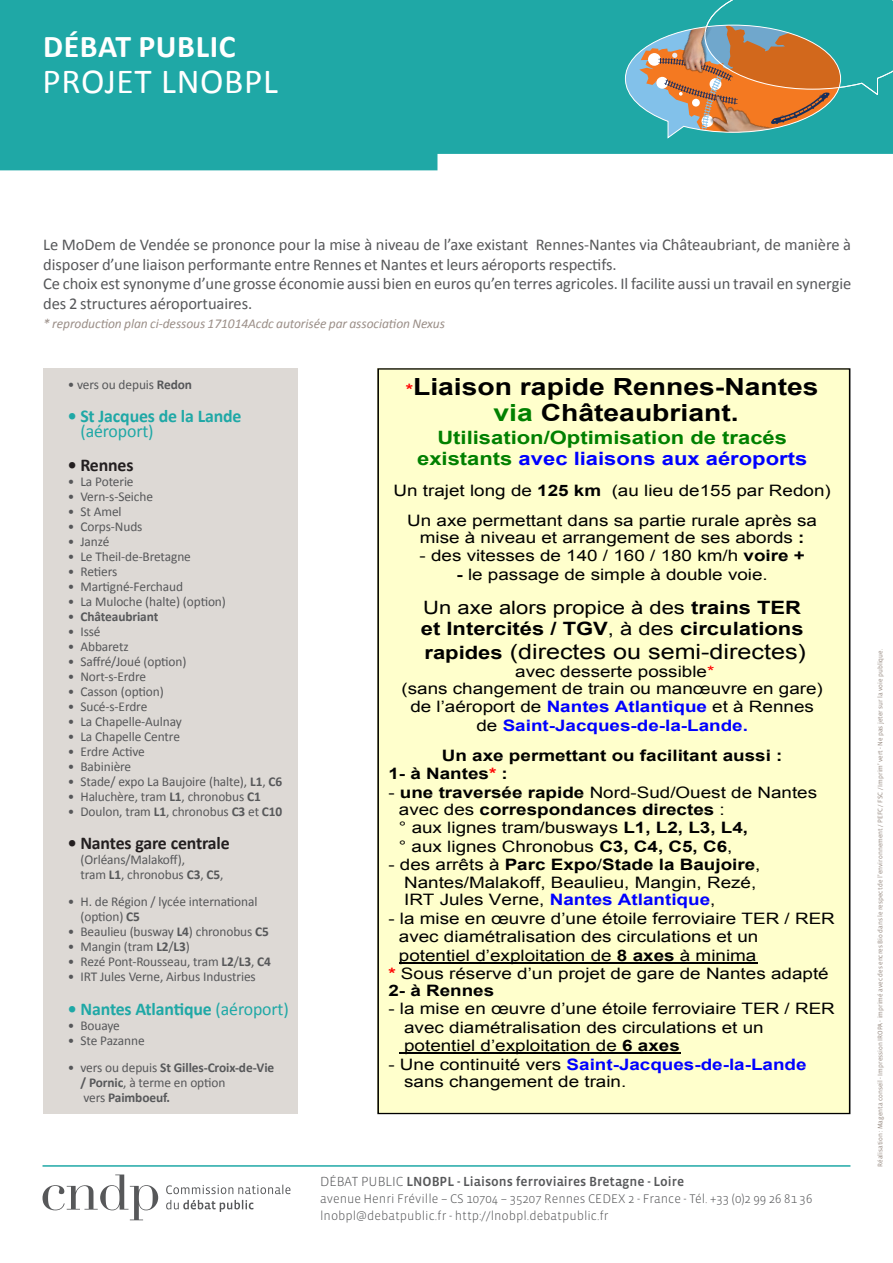
<style>
.page{position:relative;width:893px;height:1263px;background:#fff}
.page>*{position:absolute;margin:0;border:0;box-sizing:border-box;transform-origin:0 0}
.t1{font:35.4px "Calibri";letter-spacing:.02em;color:#fff}
.t2{font:700 31.8px "Calibri";letter-spacing:.02em;color:#fff}
.t3{font:700 23.7px/26.2px "Arial";color:#000;text-align:center;scale:1.2 1}
.t4{font:21px "Arial";color:#000;scale:1.2 1}
.t5{font:700 18.45px/21px "Arial";color:#008000;text-align:center;scale:1.2 1}
.t6{font:700 18.45px/21px "Arial";color:#000;scale:1.2 1}
.t7{font:700 18px/15px "Calibri";letter-spacing:-.01em;color:#1fa8a6}
.t8{font:700 18px "Calibri";letter-spacing:-.01em;color:#231f20}
.TEXTE_COURANT{font:16.5px/19.5px "Calibri";letter-spacing:-.005em;color:#57585a}
.t9{font:15.75px/18px "Arial";color:#000;scale:1.2 1}
.t10{font:700 15.75px/18.5px "Arial";color:#000;scale:1.2 1}
.t11{font:13.5px/15px "Calibri";letter-spacing:-.01em;color:#57585a}
.t12{font:700 13.5px/15px "Calibri";letter-spacing:-.01em;color:#57585a}
.TEXTE_COURANT-2{font:italic 13.5px "Calibri";letter-spacing:-.005em;color:#9b8f88}
.t13{font:500 13.5px "Vista Sans OT";color:#57585a}
.t14{font:300 12.75px "Vista Sans OT";color:#57585a}
.t15{font:6.75px "Vista Sans OT";color:#94877e}
.s1{font-weight:700}
.s2{font-weight:400}
.s3{font-size:15.75px;color:#f00}
.s4{color:#008000}
.s5{color:#00f}
.s6{font-weight:700;font-size:18.45px}
.s7{color:#f00}
.s8{font-weight:700;color:#00f}
.s9{font-weight:700;color:#f00}
.s10{font-weight:300}
</style>
<div class="page">
<div style="left:0;top:0;width:893px;height:170px;background:#1fa8a6"></div>
<svg style="left:625px;top:0;width:268px;height:139px;background:#719985"></svg>
<hr style="left:43px;top:1165px;width:807px;height:2px;background:#1fa8a6">
<svg style="left:166px;top:1200px;width:88px;height:12px"></svg>
<svg style="left:166px;top:1184px;width:124px;height:10px"></svg>
<svg style="left:43px;top:1174px;width:115px;height:46px"></svg>
<div style="left:377px;top:368px;width:472px;height:745px;background:#ffc"></div>
<hr style="left:399px;top:962px;width:359px;height:1px;background:#000">
<hr style="left:399px;top:1052px;width:282px;height:2px;background:#000">
<div style="left:43px;top:368px;width:254px;height:746px;background:#ddd9d5"></div>
<p class="t2" style="left:43px;top:26px;width:194px">DÉBAT PUBLIC</p>
<p class="t1" style="left:43px;top:60px;width:237px">PROJET LNOBPL</p>
<p class="TEXTE_COURANT" style="left:43px;top:234px;width:809px">Le MoDem de Vendée se prononce pour la mise à niveau de l’axe existant Rennes-Nantes via Châteaubriant, de manière à disposer d’une liaison performante entre Rennes et Nantes et leurs aéroports respectifs.</p>
<p class="TEXTE_COURANT" style="left:43px;top:273px;width:810px">Ce choix est synonyme d’une grosse économie aussi bien en euros qu’en terres agricoles. Il facilite aussi un travail en synergie des 2 structures aéroportuaires.</p>
<p class="TEXTE_COURANT-2" style="left:43px;top:315px;width:403px">* reproduction plan ci-dessous 171014Acdc autorisée par association Nexus</p>
<p class="t11" style="left:68px;top:376px;width:126px">• vers ou depuis <span class="s1">Redon</span></p>
<p class="t7" style="left:80px;top:408px;width:163px;text-indent:-13px">• St Jacques de la Lande <span class="s2">(aéroport)</span></p>
<p class="t8" style="left:68px;top:454px;width:67px">• Rennes</p>
<p class="t11" style="left:68px;top:473px;width:67px">• La Poterie</p>
<p class="t11" style="left:68px;top:488px;width:87px">• Vern-s-Seiche</p>
<p class="t11" style="left:68px;top:503px;width:55px">• St Amel</p>
<p class="t11" style="left:68px;top:518px;width:76px">• Corps-Nuds</p>
<p class="t11" style="left:68px;top:533px;width:43px">• Janzé</p>
<p class="t11" style="left:68px;top:548px;width:125px">• Le Theil-de-Bretagne</p>
<p class="t11" style="left:68px;top:563px;width:51px">• Retiers</p>
<p class="t11" style="left:68px;top:578px;width:117px">• Martigné-Ferchaud</p>
<p class="t11" style="left:68px;top:593px;width:160px">• La Muloche (halte) (option)</p>
<p class="t12" style="left:68px;top:608px;width:92px"><span class="s2">•</span> Châteaubriant</p>
<p class="t11" style="left:68px;top:623px;width:34px">• Issé</p>
<p class="t11" style="left:68px;top:638px;width:62px">• Abbaretz</p>
<p class="t11" style="left:68px;top:653px;width:120px">• Saffré/Joué (option)</p>
<p class="t11" style="left:68px;top:668px;width:80px">• Nort-s-Erdre</p>
<p class="t11" style="left:68px;top:683px;width:98px">• Casson (option)</p>
<p class="t11" style="left:68px;top:698px;width:81px">• Sucé-s-Erdre</p>
<p class="t11" style="left:68px;top:713px;width:116px">• La Chapelle-Aulnay</p>
<p class="t11" style="left:68px;top:728px;width:114px">• La Chapelle Centre</p>
<p class="t11" style="left:68px;top:743px;width:79px">• Erdre Active</p>
<p class="t11" style="left:68px;top:758px;width:65px">• Babinière</p>
<p class="t11" style="left:68px;top:773px;width:216px">• Stade/ expo La Baujoire (halte), <span class="s1">L1</span>, <span class="s1">C6</span></p>
<p class="t11" style="left:68px;top:788px;width:195px">• Haluchère, tram <span class="s1">L1</span>, chronobus <span class="s1">C1</span></p>
<p class="t11" style="left:68px;top:803px;width:216px">• Doulon, tram <span class="s1">L1</span>, chronobus <span class="s1">C3</span> et <span class="s1">C10</span></p>
<p class="t8" style="left:68px;top:832px;width:164px">• Nantes gare centrale</p>
<p class="t11" style="left:80px;top:852px;width:106px">(Orléans/Malakoff),</p>
<p class="t11" style="left:80px;top:867px;width:144px">tram <span class="s1">L1</span>, chronobus <span class="s1">C3</span>, <span class="s1">C5</span>,</p>
<p class="t11" style="left:80px;top:894px;width:179px;text-indent:-13px">• H. de Région / lycée international (option) <span class="s1">C5</span></p>
<p class="t11" style="left:68px;top:924px;width:203px">• Beaulieu (busway <span class="s1">L4</span>) chronobus <span class="s1">C5</span></p>
<p class="t11" style="left:68px;top:939px;width:124px">• Mangin (tram <span class="s1">L2</span>/<span class="s1">L3</span>)</p>
<p class="t11" style="left:68px;top:954px;width:205px">• Rezé Pont-Rousseau, tram <span class="s1">L2</span>/<span class="s1">L3</span>, <span class="s1">C4</span></p>
<p class="t11" style="left:68px;top:969px;width:190px">• IRT Jules Verne, Airbus Industries</p>
<p class="t7" style="left:68px;top:1001px;width:223px">• Nantes Atlantique <span class="s2">(aéroport)</span></p>
<p class="t11" style="left:68px;top:1017px;width:54px">• Bouaye</p>
<p class="t11" style="left:68px;top:1032px;width:78px">• Ste Pazanne</p>
<p class="t12" style="left:80px;top:1059px;width:195px;text-indent:-13px"><span class="s2">• vers ou depuis</span> St Gilles-Croix-de-Vie / Pornic<span class="s2">, à terme en option<br>vers</span> Paimboeuf.</p>
<p class="t3" style="left:406px;top:374px;width:346px"><span class="s3">*</span>Liaison rapide Rennes-Nantes <span class="s4">via</span> Châteaubriant.</p>
<p class="t5" style="left:417px;top:428px;width:327px">Utilisation/Optimisation de tracés existants <span class="s5">avec liaisons aux aéroports</span></p>
<p class="t9" style="left:394px;top:475px;width:366px;line-height:30.2px;text-align:center">Un trajet long de <span class="s1">125 km</span> (au lieu de155 par Redon)<br>Un axe permettant dans sa partie rurale après sa</p>
<p class="t9" style="left:420px;top:529px;width:322px">mise à niveau et arrangement de ses abords <span class="s1">:</span></p>
<p class="t9" style="left:420px;top:547px;width:323px">- des vitesses de 140 / 160 / 180 km/h <span class="s1">voire +</span></p>
<p class="t9" style="left:456px;top:565px;width:261px"><span class="s1">-</span> le passage de simple à double voie.</p>
<p class="t6" style="left:421px;top:597px;width:320px"><span class="s2">Un axe alors propice à des</span> trains TER et Intercités / TGV<span class="s2">, à des</span> circulations</p>
<p class="t4" style="left:424px;top:637px;width:319px"><span class="s6">rapides</span> (directes ou semi-directes)</p>
<p class="t9" style="left:401px;top:662px;width:353px;text-align:center">avec desserte possible<span class="s7">*<br></span>(sans changement de train ou manœuvre en gare) de l’aéroport de <span class="s8">Nantes Atlantique</span> et à Rennes de <span class="s8">Saint-Jacques-de-la-Lande.</span></p>
<p class="t10" style="left:388px;top:747px;width:330px;text-indent:54px">Un axe permettant ou facilitant aussi :<br>1- à Nantes<span class="s7">*</span> :</p>
<p class="t9" style="left:399px;top:783px;width:350px;text-indent:-10px">- <span class="s1">une traversée rapide</span> Nord-Sud/Ouest de Nantes avec des <span class="s1">correspondances directes</span> :<br>° aux lignes tram/busways <span class="s1">L1, L2, L3, L4,<br></span>° aux lignes Chronobus <span class="s1">C3, C4, C5, C6</span>,</p>
<p class="t9" style="left:404px;top:856px;width:298px;text-indent:-16px">- des arrêts à <span class="s1">Parc Expo</span>/<span class="s1">Stade la Baujoire</span>,<br>Nantes/Malakoff, Beaulieu, Mangin, Rezé,<br>IRT Jules Verne, <span class="s8">Nantes Atlantique</span>,</p>
<p class="t9" style="left:388px;top:909px;width:374px">- la mise en œuvre d’une étoile ferroviaire TER / RER</p>
<p class="t9" style="left:399px;top:928px;width:301px">avec diamétralisation des circulations et un</p>
<p class="t9" style="left:399px;top:946px;width:299px">potentiel d’exploitation de <span class="s1">8 axes</span> à minima</p>
<p class="t9" style="left:388px;top:964px;width:368px"><span class="s9">*</span> Sous réserve d’un projet de gare de Nantes adapté</p>
<p class="t10" style="left:388px;top:982px;width:90px">2- à Rennes</p>
<p class="t9" style="left:404px;top:1000px;width:360px;line-height:18.5px;text-indent:-16px">- la mise en œuvre d’une étoile ferroviaire TER / RER avec diamétralisation des circulations et un potentiel d’exploitation de <span class="s1">6 axes</span></p>
<p class="t9" style="left:404px;top:1055px;width:337px;line-height:17.1px;text-indent:-16px">- Une continuité vers <span class="s8">Saint-Jacques-de-la-Lande </span>sans changement de train.</p>
<p class="t13" style="left:320px;top:1174px;width:366px"><span class="s10">DÉBAT PUBLIC</span> LNOBPL - Liaisons ferroviaires Bretagne - Loire</p>
<p class="t14" style="left:320px;top:1192px;width:494px">avenue Henri Fréville – CS 10704 – 35207 Rennes CEDEX 2 - France - Tél. +33 (0)2 99 26 81 36</p>
<p class="t14" style="left:320px;top:1209px;width:290px">lnobpl@debatpublic.fr - http://lnobpl.debatpublic.fr</p>
<p class="t15" style="left:877px;top:1167px;width:519px;rotate:-90deg">Réalisation : Magenta conseil - Impression IROPA - imprimé avec des encres Bio dans le respect de l’environnement / PEFC / FSC / Imprim’ vert - Ne pas jeter sur la voie publique.</p>
</div>
